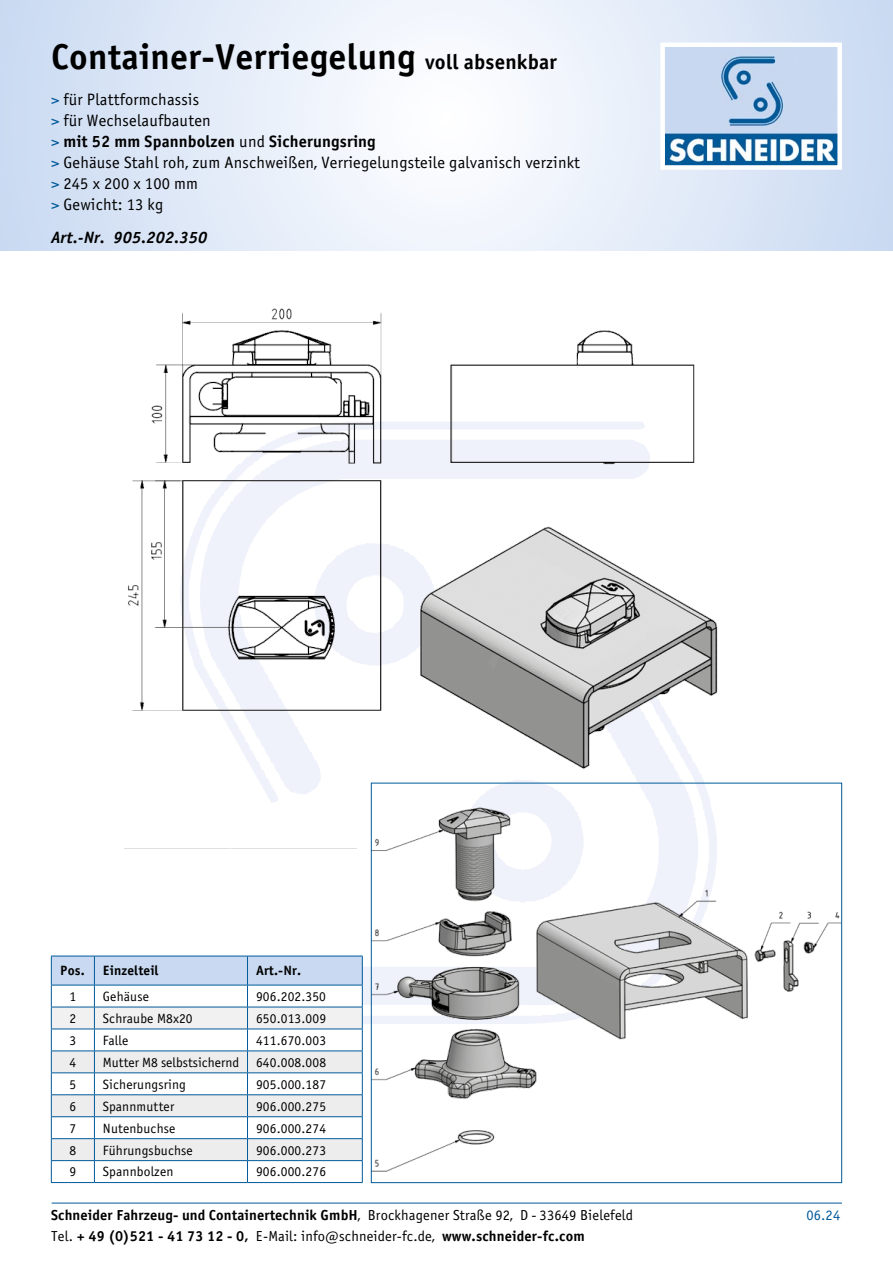
<style>
.page{position:relative;width:893px;height:1263px;background:#fff}
.page>*{position:absolute;margin:0;border:0;box-sizing:border-box;transform-origin:0 0}
.t1{font:36px "Officina Sans Bold ITC";letter-spacing:.01em;color:#000}
.t2{font:16.5px/21px "Officina Sans Book ITC";letter-spacing:.01em;color:#000}
.t3{font:16.5px "Officina Sans Bold ITC";letter-spacing:.01em;color:#000}
.t4{font:italic 16.5px "Officina Sans Bold ITC";letter-spacing:.01em;color:#000}
.t5{font:14.55px "Officina Sans Bold ITC";letter-spacing:.01em;color:#000}
.t6{font:14.55px "Officina Sans Book ITC";color:#005a9a}
.t7{font:13.5px "Officina Sans Book ITC";letter-spacing:.01em;color:#000}
.t8{font:13.5px "Officina Sans Bold ITC";letter-spacing:.01em;color:#000}
.s1{font-size:21px}
.s2{color:#005a9a}
.s3{font-family:"Officina Sans Book ITC";color:#005a9a}
.s4{font-family:"Officina Sans Book ITC"}
</style>
<div class="page">
<svg style="left:0;top:0;width:893px;height:251px"></svg>
<img style="left:665px;top:48px;width:172px;height:117px">
<div style="left:660px;top:43px;width:182px;height:127px;border:4px solid #fff"></div>
<hr style="left:52px;top:1203px;width:790px;height:1px;background:#005a9a">
<img style="left:373px;top:848px;width:467px;height:324px">
<img style="left:128px;top:308px;width:602px;height:540px">
<hr style="left:51px;top:1182px;width:43px;height:1px;background:#005a9a">
<hr style="left:94px;top:1182px;width:153px;height:1px;background:#005a9a">
<svg style="left:51px;top:956px;width:312px;height:226px"></svg>
<hr style="left:247px;top:1182px;width:116px;height:1px;background:#005a9a">
<h1 class="t1" style="left:51px;top:34px;width:507px">Container-Verriegelung <span class="s1">voll absenkbar</span></h1>
<p class="t2" style="left:51px;top:89px;width:161px"><span class="s2">&gt;</span> für Plattformchassis <span class="s2">&gt;</span> für Wechselaufbauten</p>
<p class="t3" style="left:51px;top:131px;width:326px"><span class="s3">&gt;</span> mit 52 mm Spannbolzen <span class="s4">und</span> Sicherungsring</p>
<p class="t2" style="left:51px;top:152px;width:531px"><span class="s2">&gt;</span> Gehäuse Stahl roh, zum Anschweißen, Verriegelungsteile galvanisch verzinkt <span class="s2">&gt;</span> 245 x 200 x 100 mm<br><span class="s2">&gt;</span> Gewicht: 13 kg</p>
<p class="t4" style="left:51px;top:227px;width:158px">Art.-Nr. 905.202.350</p>
<p class="t8" style="left:60px;top:962px;width:26px">Pos.</p>
<p class="t8" style="left:103px;top:962px;width:57px">Einzelteil</p>
<p class="t8" style="left:256px;top:962px;width:46px">Art.-Nr.</p>
<p class="t7" style="left:70px;top:989px;width:8px">1</p>
<p class="t7" style="left:103px;top:989px;width:48px">Gehäuse</p>
<p class="t7" style="left:256px;top:989px;width:71px">906.202.350</p>
<p class="t7" style="left:70px;top:1010px;width:8px">2</p>
<p class="t7" style="left:103px;top:1010px;width:91px">Schraube M8x20</p>
<p class="t7" style="left:256px;top:1010px;width:72px">650.013.009</p>
<p class="t7" style="left:70px;top:1032px;width:8px">3</p>
<p class="t7" style="left:103px;top:1032px;width:27px">Falle</p>
<p class="t7" style="left:256px;top:1032px;width:72px">411.670.003</p>
<p class="t7" style="left:70px;top:1054px;width:8px">4</p>
<p class="t7" style="left:103px;top:1054px;width:138px">Mutter M8 selbstsichernd</p>
<p class="t7" style="left:256px;top:1054px;width:72px">640.008.008</p>
<p class="t7" style="left:70px;top:1076px;width:8px">5</p>
<p class="t7" style="left:103px;top:1076px;width:85px">Sicherungsring</p>
<p class="t7" style="left:256px;top:1076px;width:72px">905.000.187</p>
<p class="t7" style="left:70px;top:1098px;width:8px">6</p>
<p class="t7" style="left:103px;top:1098px;width:73px">Spannmutter</p>
<p class="t7" style="left:256px;top:1098px;width:72px">906.000.275</p>
<p class="t7" style="left:70px;top:1120px;width:8px">7</p>
<p class="t7" style="left:103px;top:1120px;width:74px">Nutenbuchse</p>
<p class="t7" style="left:256px;top:1120px;width:72px">906.000.274</p>
<p class="t7" style="left:70px;top:1142px;width:8px">8</p>
<p class="t7" style="left:103px;top:1142px;width:91px">Führungsbuchse</p>
<p class="t7" style="left:256px;top:1142px;width:72px">906.000.273</p>
<p class="t7" style="left:70px;top:1164px;width:8px">9</p>
<p class="t7" style="left:103px;top:1164px;width:72px">Spannbolzen</p>
<p class="t7" style="left:256px;top:1164px;width:72px">906.000.276</p>
<p class="t5" style="left:51px;top:1206px;width:584px">Schneider Fahrzeug- und Containertechnik GmbH<span class="s4">, Brockhagener Straße 92, D - 33649 Bielefeld</span></p>
<p class="t6" style="left:806px;top:1206px;width:35px">06.24</p>
<p class="t5" style="left:51px;top:1227px;width:535px"><span class="s4">Tel.</span> + 49 (0)521 - 41 73 12 - 0, <span class="s4">E-Mail: info@schneider-fc.de,</span> www.schneider-fc.com</p>
</div>
